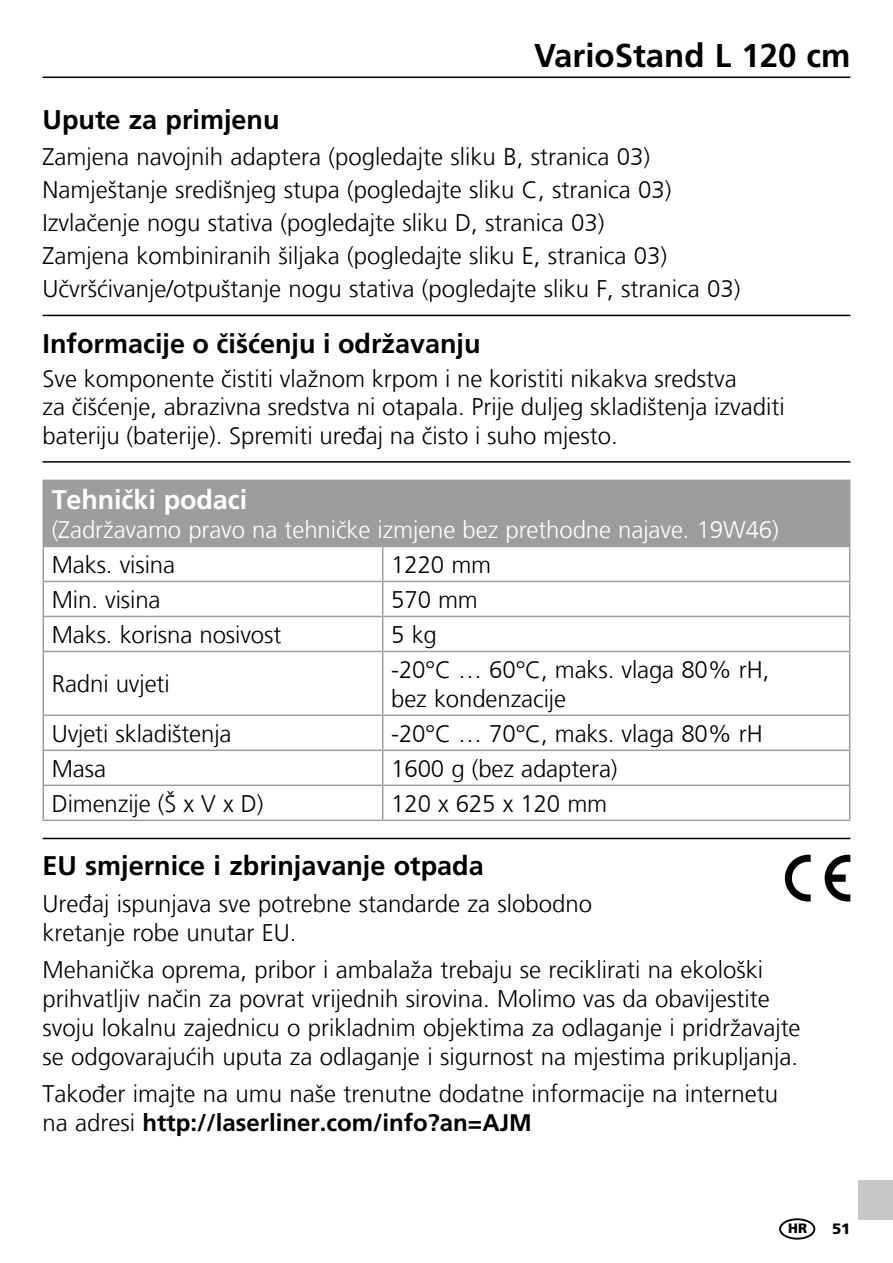
<style>
.page{position:relative;width:893px;height:1263px;background:#fff}
.page>*{position:absolute;margin:0;border:0;box-sizing:border-box;transform-origin:0 0}
.t1{font:700 33px "Frutiger LT Com";color:#000}
.t2{font:700 27px "Frutiger LT Com";color:#000}
.t3{font:700 27px "Frutiger LT Com";letter-spacing:-.005em;color:#fff}
.t4{font:300 24px/28.8px "Frutiger LT Com";color:#000}
.t5{font:300 24px "Frutiger LT Com";letter-spacing:-.005em;color:#fff}
.t6{font:900 15px "Frutiger LT Com";color:#000}
.t7{font:900 13.5px "Frutiger LT Com";color:#000}
.s1{font-weight:700}
</style>
<div class="page">
<hr style="left:43px;top:77px;width:807px;height:1px;background:#000">
<div style="left:779px;top:1218px;width:36px;height:21px;border:2px solid #000;border-radius:50%"></div>
<div style="left:43px;top:480px;width:807px;height:66px;background:#9c9d9d"></div>
<svg style="left:44px;top:547px;width:805px;height:272px"></svg>
<hr style="left:43px;top:547px;width:1px;height:34px;background:#9c9d9d">
<hr style="left:43px;top:582px;width:1px;height:34px;background:#9c9d9d">
<hr style="left:43px;top:546px;width:340px;height:1px;background:#9c9d9d">
<hr style="left:43px;top:581px;width:340px;height:1px;background:#9c9d9d">
<hr style="left:382px;top:547px;width:1px;height:34px;background:#9c9d9d">
<hr style="left:382px;top:582px;width:1px;height:34px;background:#9c9d9d">
<hr style="left:383px;top:546px;width:467px;height:1px;background:#9c9d9d">
<hr style="left:849px;top:547px;width:1px;height:34px;background:#9c9d9d">
<hr style="left:849px;top:582px;width:1px;height:34px;background:#9c9d9d">
<hr style="left:383px;top:581px;width:467px;height:1px;background:#9c9d9d">
<hr style="left:43px;top:617px;width:1px;height:34px;background:#9c9d9d">
<hr style="left:43px;top:616px;width:340px;height:1px;background:#9c9d9d">
<hr style="left:382px;top:617px;width:1px;height:34px;background:#9c9d9d">
<hr style="left:383px;top:616px;width:467px;height:1px;background:#9c9d9d">
<hr style="left:849px;top:617px;width:1px;height:34px;background:#9c9d9d">
<hr style="left:43px;top:652px;width:1px;height:62px;background:#9c9d9d">
<hr style="left:43px;top:716px;width:1px;height:33px;background:#9c9d9d">
<hr style="left:382px;top:652px;width:1px;height:62px;background:#9c9d9d">
<hr style="left:849px;top:652px;width:1px;height:62px;background:#9c9d9d">
<hr style="left:382px;top:716px;width:1px;height:33px;background:#9c9d9d">
<hr style="left:849px;top:716px;width:1px;height:33px;background:#9c9d9d">
<hr style="left:43px;top:751px;width:1px;height:33px;background:#9c9d9d">
<hr style="left:43px;top:651px;width:340px;height:1px;background:#9c9d9d">
<hr style="left:43px;top:714px;width:340px;height:2px;background:#9c9d9d">
<hr style="left:43px;top:749px;width:340px;height:2px;background:#9c9d9d">
<hr style="left:382px;top:751px;width:1px;height:33px;background:#9c9d9d">
<hr style="left:849px;top:751px;width:1px;height:33px;background:#9c9d9d">
<hr style="left:383px;top:651px;width:467px;height:1px;background:#9c9d9d">
<hr style="left:383px;top:714px;width:467px;height:2px;background:#9c9d9d">
<hr style="left:383px;top:749px;width:467px;height:2px;background:#9c9d9d">
<hr style="left:43px;top:786px;width:1px;height:33px;background:#9c9d9d">
<hr style="left:43px;top:784px;width:340px;height:2px;background:#9c9d9d">
<hr style="left:383px;top:784px;width:467px;height:2px;background:#9c9d9d">
<hr style="left:382px;top:786px;width:1px;height:33px;background:#9c9d9d">
<hr style="left:849px;top:786px;width:1px;height:33px;background:#9c9d9d">
<hr style="left:43px;top:819px;width:340px;height:2px;background:#9c9d9d">
<hr style="left:383px;top:819px;width:467px;height:2px;background:#9c9d9d">
<svg style="left:825px;top:855px;width:25px;height:46px"></svg>
<svg style="left:785px;top:855px;width:26px;height:46px"></svg>
<hr style="left:43px;top:838px;width:807px;height:1px;background:#000">
<hr style="left:43px;top:315px;width:807px;height:1px;background:#000">
<hr style="left:43px;top:461px;width:807px;height:2px;background:#000">
<div style="left:859px;top:1179px;width:34px;height:40px;background:#c5c6c6"></div>
<h1 class="t1" style="left:534px;top:36px;width:318px">VarioStand L 120 cm</h1>
<p class="t2" style="left:43px;top:104px;width:239px">Upute za primjenu</p>
<p class="t4" style="left:43px;top:140px;width:700px;line-height:33px">Zamjena navojnih adaptera (pogledajte sliku B, stranica 03)<br>Namještanje središnjeg stupa (pogledajte sliku C, stranica 03)<br>Izvlačenje nogu stativa (pogledajte sliku D, stranica 03)<br>Zamjena kombiniranih šiljaka (pogledajte sliku E, stranica 03)<br>Učvršćivanje/otpuštanje nogu stativa (pogledajte sliku F, stranica 03)</p>
<p class="t2" style="left:43px;top:328px;width:440px">Informacije o čišćenju i održavanju</p>
<p class="t4" style="left:43px;top:364px;width:744px">Sve komponente čistiti vlažnom krpom i ne koristiti nikakva sredstva<br>za čišćenje, abrazivna sredstva ni otapala. Prije duljeg skladištenja izvaditi bateriju (baterije). Spremiti uređaj na čisto i suho mjesto.</p>
<p class="t3" style="left:52px;top:484px;width:197px">Tehnički podaci</p>
<p class="t5" style="left:52px;top:516px;width:728px">(Zadržavamo pravo na tehničke izmjene bez prethodne najave. 19W46)</p>
<p class="t4" style="left:52px;top:550px;width:125px">Maks. visina</p>
<p class="t4" style="left:391px;top:550px;width:101px">1220 mm</p>
<p class="t4" style="left:52px;top:585px;width:110px">Min. visina</p>
<p class="t4" style="left:391px;top:585px;width:88px">570 mm</p>
<p class="t4" style="left:52px;top:620px;width:231px">Maks. korisna nosivost</p>
<p class="t4" style="left:391px;top:620px;width:47px">5 kg</p>
<p class="t4" style="left:52px;top:670px;width:120px">Radni uvjeti</p>
<p class="t4" style="left:391px;top:655px;width:380px">-20°C … 60°C, maks. vlaga 80% rH, bez kondenzacije</p>
<p class="t4" style="left:52px;top:719px;width:181px">Uvjeti skladištenja</p>
<p class="t4" style="left:391px;top:719px;width:373px">-20°C … 70°C, maks. vlaga 80% rH</p>
<p class="t4" style="left:52px;top:754px;width:56px">Masa</p>
<p class="t4" style="left:391px;top:754px;width:228px">1600 g (bez adaptera)</p>
<p class="t4" style="left:52px;top:789px;width:213px">Dimenzije (Š x V x D)</p>
<p class="t4" style="left:391px;top:789px;width:218px">120 x 625 x 120 mm</p>
<p class="t2" style="left:43px;top:850px;width:443px">EU smjernice i zbrinjavanje otpada</p>
<p class="t4" style="left:43px;top:890px;width:551px">Uređaj ispunjava sve potrebne standarde za slobodno kretanje robe unutar EU.</p>
<p class="t4" style="left:43px;top:956px;width:760px">Mehanička oprema, pribor i ambalaža trebaju se reciklirati na ekološki prihvatljiv način za povrat vrijednih sirovina. Molimo vas da obavijestite svoju lokalnu zajednicu o prikladnim objektima za odlaganje i pridržavajte se odgovarajućih uputa za odlaganje i sigurnost na mjestima prikupljanja.</p>
<p class="t4" style="left:43px;top:1079px;width:737px">Također imajte na umu naše trenutne dodatne informacije na internetu na adresi <span class="s1">http://laserliner.com/info?an=AJM</span></p>
<p class="t7" style="left:788px;top:1220px;width:20px">HR</p>
<p class="t6" style="left:832px;top:1219px;width:20px">51</p>
</div>
